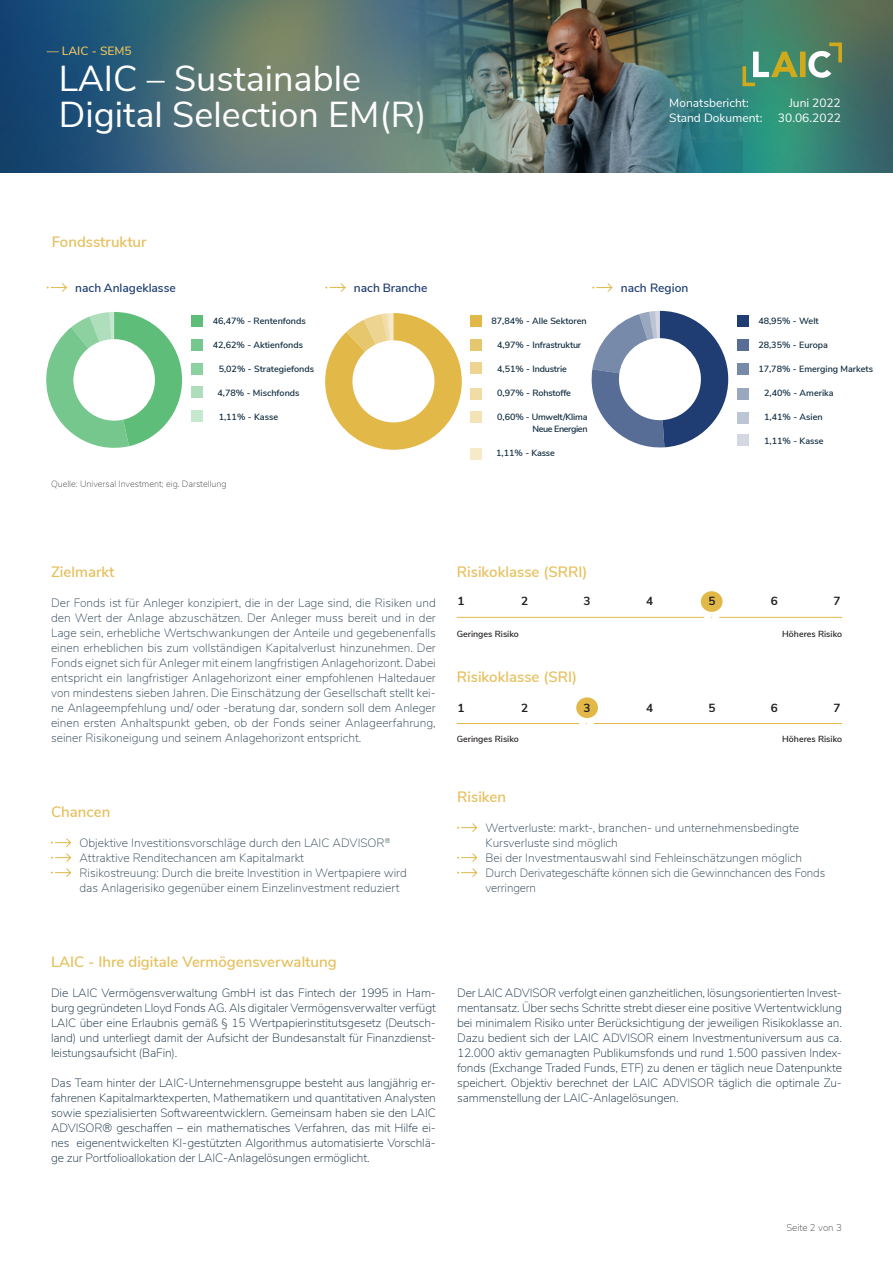
<style>
.page{position:relative;width:893px;height:1263px;background:#fff}
.page>*{position:absolute;margin:0;border:0;box-sizing:border-box;transform-origin:0 0}
.t1{font:36px/36px "Nunito Sans";color:#fff}
.Copy{font:600 15px "Nunito Sans";color:#e5c05d}
.Copy-2{font:200 12px/15px "Nunito Sans";letter-spacing:-.01em;color:#0d293d;text-align:justify}
.Copy-3{font:200 12px/15px "Nunito Sans";color:#253e50}
.t2{font:12px "Nunito Sans";color:#fff}
.Copy-4{font:600 12px "Nunito Sans";color:#1f3d72}
.t3{font:600 12px "Nunito Sans";color:#e5c05d}
.Copy-5{font:700 11.7px "Nunito Sans";color:#231f20}
.t4{font:200 9.75px "Nunito Sans";color:#3e3e3f}
.Copy-6{font:600 9px "Nunito Sans";color:#0d293d}
.Copy-7{font:600 9px "Nunito Sans";letter-spacing:-.02em;color:#0d293d}
.Copy-8{font:200 9px "Nunito Sans";color:#3e3e3f}
.Copy-9{font:600 9px "Nunito Sans";letter-spacing:-.04em;color:#0d293d}
.Copy-10{font:600 8.85px "Nunito Sans";color:#231f20}
</style>
<div class="page">
<img style="left:0;top:0;width:893px;height:172px">
<svg style="left:743px;top:43px;width:99px;height:43px;background:#699971"></svg>
<img style="left:347px;top:0;width:396px;height:172px">
<svg style="left:51px;top:838px;width:20px;height:39px"></svg>
<svg style="left:457px;top:823px;width:21px;height:9px"></svg>
<svg style="left:457px;top:853px;width:21px;height:24px"></svg>
<svg style="left:325px;top:283px;width:21px;height:9px"></svg>
<div style="left:470px;top:315px;width:12px;height:12px;background:#e2b949"></div>
<div style="left:737px;top:315px;width:12px;height:12px;background:#1f3d72"></div>
<div style="left:470px;top:339px;width:12px;height:12px;background:#e7c76d"></div>
<div style="left:470px;top:362px;width:12px;height:12px;background:#edd591"></div>
<div style="left:470px;top:388px;width:12px;height:12px;background:#f0dca4"></div>
<div style="left:737px;top:339px;width:12px;height:12px;background:#576d95"></div>
<div style="left:737px;top:363px;width:12px;height:12px;background:#788aaa"></div>
<div style="left:737px;top:388px;width:12px;height:12px;background:#9aa8bf"></div>
<svg style="left:592px;top:283px;width:21px;height:9px"></svg>
<div style="left:191px;top:315px;width:12px;height:12px;background:#5ebe79"></div>
<div style="left:191px;top:339px;width:12px;height:12px;background:#76c78d"></div>
<div style="left:191px;top:363px;width:12px;height:12px;background:#8ed1a1"></div>
<div style="left:191px;top:410px;width:12px;height:12px;background:#c6e8d0"></div>
<svg style="left:47px;top:283px;width:20px;height:9px"></svg>
<div style="left:737px;top:412px;width:12px;height:12px;background:#bcc5d4"></div>
<div style="left:737px;top:434px;width:12px;height:12px;background:#d3d8e3"></div>
<div style="left:470px;top:411px;width:12px;height:12px;background:#f3e3b6"></div>
<div style="left:191px;top:386px;width:12px;height:12px;background:#aedebc"></div>
<div style="left:701px;top:591px;width:22px;height:21px;background:#e2b949;border-radius:50%"></div>
<hr style="left:457px;top:617px;width:247px;height:1px;background:#e2b949">
<hr style="left:719px;top:617px;width:123px;height:1px;background:#e2b949">
<hr style="left:457px;top:723px;width:122px;height:1px;background:#e2b949">
<hr style="left:594px;top:723px;width:248px;height:1px;background:#e2b949">
<div style="left:576px;top:697px;width:22px;height:21px;background:#e2b949;border-radius:50%"></div>
<div style="left:470px;top:448px;width:12px;height:12px;background:#f6eac8"></div>
<svg style="left:591px;top:311px;width:137px;height:137px"></svg>
<svg style="left:46px;top:312px;width:136px;height:136px"></svg>
<svg style="left:325px;top:313px;width:137px;height:137px"></svg>
<p class="t3" style="left:47px;top:42px;width:87px">— LAIC - SEM5</p>
<h1 class="t1" style="left:59px;top:58px;width:369px">LAIC – Sustainable<br>Digital Selection EM(R)</h1>
<p class="Copy" style="left:52px;top:231px;width:96px">Fondsstruktur</p>
<p class="t2" style="left:669px;top:94px;width:81px">Monatsbericht:</p>
<p class="t2" style="left:789px;top:94px;width:53px">Juni 2022</p>
<p class="t2" style="left:669px;top:109px;width:95px">Stand Dokument:</p>
<p class="t2" style="left:778px;top:109px;width:65px">30.06.2022</p>
<p class="Copy-4" style="left:75px;top:279px;width:102px">nach Anlageklasse</p>
<p class="Copy-4" style="left:621px;top:279px;width:69px">nach Region</p>
<p class="Copy-4" style="left:354px;top:279px;width:75px">nach Branche</p>
<p class="Copy-6" style="left:213px;top:314px;width:95px">46,47% - Rentenfonds</p>
<p class="Copy-6" style="left:213px;top:338px;width:92px">42,62% - Aktienfonds</p>
<p class="Copy-6" style="left:219px;top:362px;width:97px">5,02% - Strategiefonds</p>
<p class="Copy-6" style="left:218px;top:386px;width:83px">4,78% - Mischfonds</p>
<p class="Copy-6" style="left:219px;top:410px;width:61px">1,11% - Kasse</p>
<p class="Copy-8" style="left:51px;top:477px;width:177px">Quelle: Universal Investment; eig. Darstellung</p>
<p class="Copy-6" style="left:491px;top:314px;width:97px">87,84% - Alle Sektoren</p>
<p class="Copy-7" style="left:497px;top:338px;width:86px">4,97% - Infrastruktur</p>
<p class="Copy-7" style="left:497px;top:362px;width:71px">4,51% - Industrie</p>
<p class="Copy-7" style="left:497px;top:386px;width:75px">0,97% - Rohstoffe</p>
<p class="Copy-7" style="left:497px;top:410px;width:92px">0,60% - Umwelt/Klima</p>
<p class="Copy-9" style="left:532px;top:422px;width:57px">Neue Energien</p>
<p class="Copy-6" style="left:496px;top:446px;width:60px">1,11% - Kasse</p>
<p class="Copy-6" style="left:758px;top:314px;width:62px">48,95% - Welt</p>
<p class="Copy-6" style="left:758px;top:338px;width:71px">28,35% - Europa</p>
<p class="Copy-6" style="left:758px;top:362px;width:116px">17,78% - Emerging Markets</p>
<p class="Copy-6" style="left:764px;top:386px;width:71px">2,40% - Amerika</p>
<p class="Copy-6" style="left:764px;top:410px;width:60px">1,41% - Asien</p>
<p class="Copy-6" style="left:764px;top:434px;width:61px">1,11% - Kasse</p>
<p class="Copy" style="left:51px;top:561px;width:65px">Zielmarkt</p>
<p class="Copy-3" style="left:51px;top:595px;width:386px;text-align:justify">Der Fonds ist für Anleger konzipiert, die in der Lage sind, die Risiken und den Wert der Anlage abzuschätzen. Der Anleger muss bereit und in der Lage sein, erhebliche Wertschwankungen der Anteile und gegebenenfalls einen erheblichen bis zum vollständigen Kapitalverlust hinzunehmen. Der Fonds eignet sich für Anleger mit einem langfristigen Anlagehorizont. Dabei entspricht ein langfristiger Anlagehorizont einer empfohlenen Haltedauer von mindestens sieben Jahren. Die Einschätzung der Gesellschaft stellt kei&shy;ne Anlageempfehlung und/ oder -beratung dar, sondern soll dem Anleger einen ersten Anhaltspunkt geben, ob der Fonds seiner Anlageerfahrung, seiner Risikoneigung und seinem Anlagehorizont entspricht.</p>
<p class="Copy" style="left:51px;top:801px;width:61px">Chancen</p>
<p class="Copy-3" style="left:80px;top:835px;width:312px">Objektive Investitionsvorschläge durch den LAIC ADVISOR<sup>®</sup></p>
<p class="Copy-3" style="left:80px;top:850px;width:226px">Attraktive Renditechancen am Kapitalmarkt</p>
<p class="Copy-3" style="left:80px;top:865px;width:329px">Risikostreuung: Durch die breite Investition in Wertpapiere wird das Anlagerisiko gegenüber einem Einzelinvestment reduziert</p>
<p class="Copy" style="left:457px;top:561px;width:132px">Risikoklasse (SRRI)</p>
<p class="Copy-5" style="left:458px;top:593px;width:9px">1</p>
<p class="Copy-5" style="left:521px;top:593px;width:9px">2</p>
<p class="Copy-5" style="left:584px;top:593px;width:9px">3</p>
<p class="Copy-5" style="left:646px;top:593px;width:9px">4</p>
<p class="Copy-5" style="left:708px;top:593px;width:9px">5</p>
<p class="Copy-5" style="left:771px;top:593px;width:9px">6</p>
<p class="Copy-5" style="left:833px;top:593px;width:9px">7</p>
<p class="Copy-10" style="left:457px;top:627px;width:64px">Geringes Risiko</p>
<p class="Copy-10" style="left:782px;top:627px;width:61px">Höheres Risiko</p>
<p class="Copy" style="left:457px;top:666px;width:122px">Risikoklasse (SRI)</p>
<p class="Copy-5" style="left:458px;top:699px;width:9px">1</p>
<p class="Copy-5" style="left:521px;top:699px;width:9px">2</p>
<p class="Copy-5" style="left:584px;top:699px;width:9px">3</p>
<p class="Copy-5" style="left:646px;top:699px;width:9px">4</p>
<p class="Copy-5" style="left:708px;top:699px;width:9px">5</p>
<p class="Copy-5" style="left:771px;top:699px;width:9px">6</p>
<p class="Copy-5" style="left:833px;top:699px;width:9px">7</p>
<p class="Copy-10" style="left:457px;top:732px;width:64px">Geringes Risiko</p>
<p class="Copy-10" style="left:782px;top:732px;width:61px">Höheres Risiko</p>
<p class="Copy" style="left:457px;top:786px;width:51px">Risiken</p>
<p class="Copy-3" style="left:486px;top:820px;width:315px">Wertverluste: markt-, branchen- und unternehmensbedingte</p>
<p class="Copy-3" style="left:486px;top:835px;width:134px">Kursverluste sind möglich</p>
<p class="Copy-3" style="left:486px;top:850px;width:318px">Bei der Investmentauswahl sind Fehleinschätzungen möglich</p>
<p class="Copy-3" style="left:486px;top:865px;width:341px">Durch Derivategeschäfte können sich die Gewinnchancen des Fonds verringern</p>
<p class="Copy" style="left:51px;top:951px;width:287px">LAIC - Ihre digitale Vermögensverwaltung</p>
<p class="Copy-2" style="left:51px;top:985px;width:386px">Die LAIC Vermögensverwaltung GmbH ist das Fintech der 1995 in Ham&shy;burg gegründeten Lloyd Fonds AG. Als digitaler Vermögensverwalter verfügt LAIC über eine Erlaubnis gemäß § 15 Wertpapierinstitutsgesetz (Deutsch&shy;land) und unterliegt damit der Aufsicht der Bundesanstalt für Finanzdienst&shy;leistungsaufsicht (BaFin).</p>
<p class="Copy-2" style="left:51px;top:1075px;width:386px">Das Team hinter der LAIC-Unternehmensgruppe besteht aus langjährig er&shy;fahrenen Kapitalmarktexperten, Mathematikern und quantitativen Analysten sowie spezialisierten Softwareentwicklern. Gemeinsam haben sie den LAIC ADVISOR® geschaffen – ein mathematisches Verfahren, das mit Hilfe ei&shy;nes eigenentwickelten KI-gestützten Algorithmus automatisierte Vorschlä&shy;ge zur Portfolioallokation der LAIC-Anlagelösungen ermöglicht.</p>
<p class="Copy-2" style="left:457px;top:985px;width:386px">Der LAIC ADVISOR verfolgt einen ganzheitlichen, lösungsorientierten Invest&shy;mentansatz. Über sechs Schritte strebt dieser eine positive Wertentwicklung bei minimalem Risiko unter Berücksichtigung der jeweiligen Risikoklasse an.<br>Dazu bedient sich der LAIC ADVISOR einem Investmentuniversum aus ca.<br>12.000 aktiv gemanagten Publikumsfonds und rund 1.500 passiven Index&shy;fonds (Exchange Traded Funds, ETF) zu denen er täglich neue Datenpunkte speichert. Objektiv berechnet der LAIC ADVISOR täglich die optimale Zu&shy;sammenstellung der LAIC-Anlagelösungen.</p>
<p class="t4" style="left:786px;top:1220px;width:57px">Seite 2 von 3</p>
</div>
